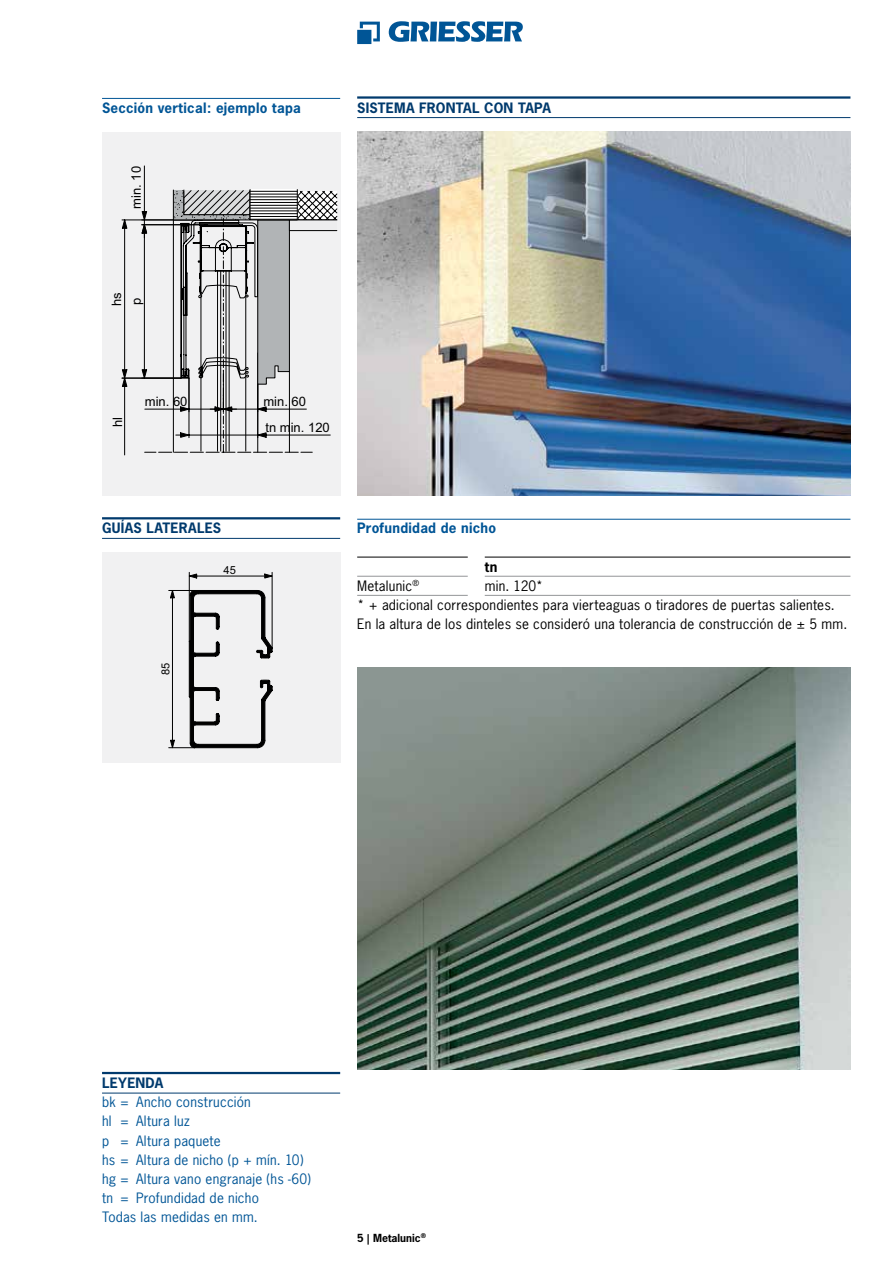
<style>
.page{position:relative;width:893px;height:1263px;background:#fff}
.page>*{position:absolute;margin:0;border:0;box-sizing:border-box;transform-origin:0 0}
.t1{font:13.5px/19.2px "News Gothic";letter-spacing:.015em;color:#000}
.t2{font:13.5px/19.2px "News Gothic";letter-spacing:.015em;color:#005596}
.t3{font:700 13.5px "News Gothic";letter-spacing:.02em;color:#005596}
.t4{font:700 13.5px "News Gothic";letter-spacing:.02em;color:#003a6d}
.t5{font:700 13.5px "News Gothic";color:#000}
.t6{font:13.05px/19.8px "Arial";color:#000}
.t7{font:11.1px "Arial";color:#000}
.t8{font:700 10.5px "News Gothic";color:#000}
</style>
<div class="page">
<svg style="left:357px;top:22px;width:23px;height:22px"></svg>
<svg style="left:389px;top:21px;width:134px;height:21px"></svg>
<img style="left:357px;top:132px;width:493px;height:363px">
<img style="left:357px;top:668px;width:493px;height:401px">
<div style="left:102px;top:132px;width:238px;height:363px;background:#f1f1f2"></div>
<svg style="left:122px;top:166px;width:215px;height:289px"></svg>
<div style="left:102px;top:553px;width:238px;height:210px;background:#f1f1f2"></div>
<svg style="left:169px;top:572px;width:104px;height:176px"></svg>
<hr style="left:102px;top:1072px;width:238px;height:2px;background:#003a6d">
<hr style="left:102px;top:1093px;width:238px;height:1px;background:#003a6d">
<hr style="left:357px;top:96px;width:493px;height:3px;background:#003a6d">
<hr style="left:357px;top:117px;width:493px;height:1px;background:#003a6d">
<hr style="left:102px;top:98px;width:238px;height:1px;background:#005596">
<hr style="left:102px;top:517px;width:238px;height:2px;background:#003a6d">
<hr style="left:102px;top:538px;width:238px;height:1px;background:#003a6d">
<hr style="left:357px;top:519px;width:493px;height:1px;background:#005596">
<hr style="left:357px;top:557px;width:111px;height:1px;background:#000">
<hr style="left:485px;top:557px;width:365px;height:1px;background:#000">
<hr style="left:357px;top:576px;width:111px;height:1px;background:#939598">
<hr style="left:485px;top:576px;width:365px;height:1px;background:#939598">
<hr style="left:357px;top:595px;width:111px;height:1px;background:#939598">
<hr style="left:485px;top:595px;width:365px;height:1px;background:#939598">
<p class="t3" style="left:102px;top:99px;width:200px">Sección vertical: ejemplo tapa</p>
<p class="t4" style="left:357px;top:99px;width:195px">Sistema frontal con tapa</p>
<p class="t6" style="left:127px;top:209px;width:44px;rotate:-90deg">min. 10</p>
<p class="t6" style="left:107px;top:306px;width:15px;rotate:-90deg">hs p</p>
<p class="t6" style="left:108px;top:427px;width:12px;rotate:-90deg">hl</p>
<p class="t6" style="left:145px;top:391px;width:44px">min. 60</p>
<p class="t6" style="left:263px;top:388px;width:68px;line-height:26px">min. 60<br>tn min. 120</p>
<p class="t4" style="left:102px;top:519px;width:121px">Guías laterales</p>
<p class="t3" style="left:357px;top:519px;width:141px">Profundidad de nicho</p>
<p class="t5" style="left:485px;top:558px;width:14px">tn</p>
<p class="t1" style="left:357px;top:576px;width:63px">Metalunic<sup>®</sup></p>
<p class="t7" style="left:224px;top:562px;width:14px">45</p>
<p class="t1" style="left:357px;top:576px;width:492px;text-indent:128px">min. 120*<br>* + adicional correspondientes para vierteaguas o tiradores de puertas salientes.<br>En la altura de los dinteles se consideró una tolerancia de construcción de ± 5 mm.</p>
<p class="t7" style="left:158px;top:675px;width:14px;rotate:-90deg">85</p>
<p class="t4" style="left:102px;top:1074px;width:63px">Leyenda</p>
<p class="t2" style="left:102px;top:1092px;width:211px">bk = Ancho construcción<br>hl = Altura luz<br>p = Altura paquete<br>hs = Altura de nicho (p + mín. 10) hg = Altura vano engranaje (hs -60) tn = Profundidad de nicho<br>Todas las medidas en mm.</p>
<p class="t8" style="left:357px;top:1231px;width:70px">5 | Metalunic<sup>®</sup></p>
</div>
